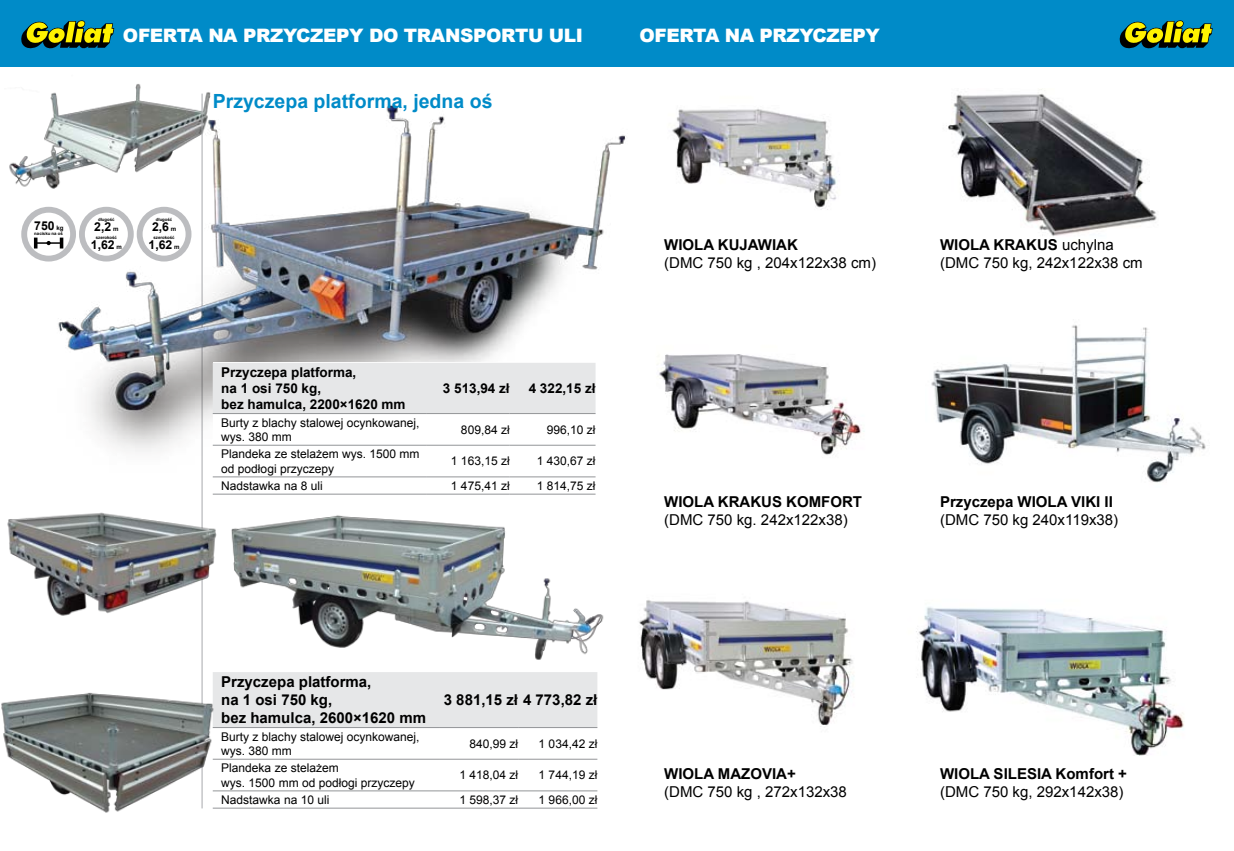
<style>
.page{position:relative;width:1234px;height:851px;background:#fff}
.page>*{position:absolute;margin:0;border:0;box-sizing:border-box;transform-origin:0 0}
.t1{font:700 19.5px "Arial";color:#008bc8}
.t2{font:900 18.45px "Arial";letter-spacing:-.02em;color:#fff}
.t3{font:700 15px/18px "Arial";color:#000}
.t4{font:15px/18px "Arial";color:#000}
.t5{font:700 13.5px/16.2px "Arial";color:#000}
.t6{font:700 12.15px "Arial";color:#000}
.t7{font:12px/14.4px "Arial";color:#000}
.t8{font:700 4.35px "Arial";color:#000}
.s1{font-size:6.15px}
.s2{font-weight:700}
</style>
<div class="page">
<div style="left:0;top:0;width:616px;height:67px;background:#008bc8"></div>
<div style="left:617px;top:0;width:616px;height:67px;background:#008bc8"></div>
<img style="left:9px;top:84px;width:202px;height:103px">
<hr style="left:202px;top:94px;width:1px;height:714px;background:#a7a9ac">
<img style="left:49px;top:94px;width:577px;height:395px">
<svg style="left:21px;top:207px;width:170px;height:54px"></svg>
<div style="left:213px;top:363px;width:377px;height:134px;background:#fff"></div>
<div style="left:213px;top:363px;width:382px;height:50px;background:#e6e7e8"></div>
<hr style="left:213px;top:413px;width:214px;height:1px;background:#939598">
<hr style="left:427px;top:413px;width:82px;height:1px;background:#939598">
<hr style="left:509px;top:413px;width:86px;height:1px;background:#939598">
<hr style="left:213px;top:445px;width:214px;height:1px;background:#939598">
<hr style="left:427px;top:445px;width:82px;height:1px;background:#939598">
<hr style="left:509px;top:445px;width:86px;height:1px;background:#939598">
<hr style="left:213px;top:476px;width:214px;height:1px;background:#939598">
<hr style="left:427px;top:476px;width:82px;height:1px;background:#939598">
<hr style="left:509px;top:476px;width:86px;height:1px;background:#939598">
<hr style="left:213px;top:494px;width:214px;height:1px;background:#939598">
<hr style="left:427px;top:494px;width:82px;height:1px;background:#939598">
<hr style="left:509px;top:494px;width:86px;height:1px;background:#939598">
<div style="left:213px;top:672px;width:384px;height:55px;background:#e6e7e8"></div>
<hr style="left:213px;top:727px;width:226px;height:1px;background:#939598">
<hr style="left:439px;top:727px;width:79px;height:1px;background:#939598">
<hr style="left:518px;top:727px;width:79px;height:1px;background:#939598">
<hr style="left:213px;top:758px;width:226px;height:1px;background:#939598">
<hr style="left:439px;top:758px;width:79px;height:1px;background:#939598">
<hr style="left:518px;top:758px;width:79px;height:1px;background:#939598">
<hr style="left:213px;top:790px;width:226px;height:1px;background:#939598">
<hr style="left:439px;top:790px;width:79px;height:1px;background:#939598">
<hr style="left:518px;top:790px;width:79px;height:1px;background:#939598">
<hr style="left:213px;top:807px;width:226px;height:1px;background:#939598">
<hr style="left:439px;top:807px;width:79px;height:1px;background:#939598">
<hr style="left:518px;top:807px;width:79px;height:1px;background:#939598">
<svg style="left:21px;top:20px;width:93px;height:29px"></svg>
<svg style="left:1119px;top:20px;width:93px;height:29px"></svg>
<img style="left:672px;top:109px;width:168px;height:101px">
<img style="left:948px;top:89px;width:209px;height:147px">
<img style="left:659px;top:354px;width:205px;height:101px">
<img style="left:931px;top:325px;width:275px;height:158px">
<img style="left:916px;top:607px;width:268px;height:149px">
<img style="left:639px;top:600px;width:215px;height:127px">
<img style="left:231px;top:515px;width:373px;height:145px">
<img style="left:1px;top:681px;width:219px;height:132px">
<img style="left:7px;top:506px;width:210px;height:113px">
<h2 class="t2" style="left:123px;top:22px;width:461px">OFERTA NA PRZYCZEPY DO TRANSPORTU ULI</h2>
<h2 class="t2" style="left:639px;top:22px;width:242px">OFERTA NA PRZYCZEPY</h2>
<h1 class="t1" style="left:213px;top:88px;width:281px">Przyczepa platforma, jedna oś</h1>
<p class="t6" style="left:34px;top:217px;width:31px">750 <span class="s1">kg</span></p>
<p class="t8" style="left:34px;top:230px;width:30px">nacisku na oś</p>
<p class="t8" style="left:98px;top:217px;width:18px">długość</p>
<p class="t6" style="left:94px;top:219px;width:26px">2,2 <span class="s1">m</span></p>
<p class="t8" style="left:96px;top:234px;width:23px">szerokość</p>
<p class="t6" style="left:91px;top:236px;width:32px">1,62 <span class="s1">m</span></p>
<p class="t8" style="left:156px;top:217px;width:18px">długość</p>
<p class="t6" style="left:152px;top:219px;width:26px">2,6 <span class="s1">m</span></p>
<p class="t8" style="left:153px;top:234px;width:23px">szerokość</p>
<p class="t6" style="left:149px;top:236px;width:32px">1,62 <span class="s1">m</span></p>
<p class="t5" style="left:221px;top:364px;width:186px">Przyczepa platforma,<br>na 1 osi 750 kg,<br>bez hamulca, 2200×1620 mm</p>
<p class="t5" style="left:443px;top:380px;width:68px">3 513,94 zł</p>
<p class="t5" style="left:528px;top:380px;width:68px">4 322,15 zł</p>
<p class="t7" style="left:221px;top:415px;width:200px">Burty z blachy stalowej ocynkowanej, wys. 380 mm</p>
<p class="t7" style="left:461px;top:422px;width:50px">809,84 zł</p>
<p class="t7" style="left:546px;top:422px;width:50px">996,10 zł</p>
<p class="t7" style="left:221px;top:447px;width:200px">Plandeka ze stelażem wys. 1500 mm od podłogi przyczepy</p>
<p class="t7" style="left:451px;top:454px;width:60px">1 163,15 zł</p>
<p class="t7" style="left:536px;top:454px;width:60px">1 430,67 zł</p>
<p class="t7" style="left:221px;top:478px;width:103px">Nadstawka na 8 uli</p>
<p class="t7" style="left:451px;top:478px;width:60px">1 475,41 zł</p>
<p class="t7" style="left:536px;top:478px;width:60px">1 814,75 zł</p>
<p class="t3" style="left:664px;top:236px;width:135px">WIOLA KUJAWIAK</p>
<p class="t4" style="left:664px;top:254px;width:213px">(DMC 750 kg , 204x122x38 cm)</p>
<p class="t3" style="left:664px;top:493px;width:199px">WIOLA KRAKUS KOMFORT</p>
<p class="t4" style="left:664px;top:511px;width:185px">(DMC 750 kg. 242x122x38)</p>
<p class="t3" style="left:221px;top:673px;width:206px">Przyczepa platforma,<br>na 1 osi 750 kg,<br>bez hamulca, 2600×1620 mm</p>
<p class="t3" style="left:443px;top:691px;width:155px">3 881,15 zł 4 773,82 zł</p>
<p class="t7" style="left:221px;top:729px;width:200px">Burty z blachy stalowej ocynkowanej, wys. 380 mm</p>
<p class="t7" style="left:469px;top:736px;width:50px">840,99 zł</p>
<p class="t7" style="left:538px;top:736px;width:60px">1 034,42 zł</p>
<p class="t7" style="left:221px;top:760px;width:195px">Plandeka ze stelażem<br>wys. 1500 mm od podłogi przyczepy</p>
<p class="t7" style="left:459px;top:768px;width:60px">1 418,04 zł</p>
<p class="t7" style="left:538px;top:768px;width:60px">1 744,19 zł</p>
<p class="t7" style="left:221px;top:792px;width:110px">Nadstawka na 10 uli</p>
<p class="t7" style="left:459px;top:792px;width:60px">1 598,37 zł</p>
<p class="t7" style="left:538px;top:792px;width:60px">1 966,00 zł</p>
<p class="t3" style="left:664px;top:765px;width:133px">WIOLA MAZOVIA+</p>
<p class="t4" style="left:664px;top:782px;width:184px">(DMC 750 kg , 272x132x38</p>
<p class="t4" style="left:939px;top:236px;width:204px"><span class="s2">WIOLA KRAKUS</span> uchylna (DMC 750 kg, 242x122x38 cm</p>
<p class="t3" style="left:939px;top:493px;width:174px">Przyczepa WIOLA VIKI II</p>
<p class="t4" style="left:939px;top:511px;width:180px">(DMC 750 kg 240x119x38)</p>
<p class="t3" style="left:939px;top:765px;width:188px">WIOLA SILESIA Komfort +</p>
<p class="t4" style="left:939px;top:782px;width:185px">(DMC 750 kg, 292x142x38)</p>
</div>
